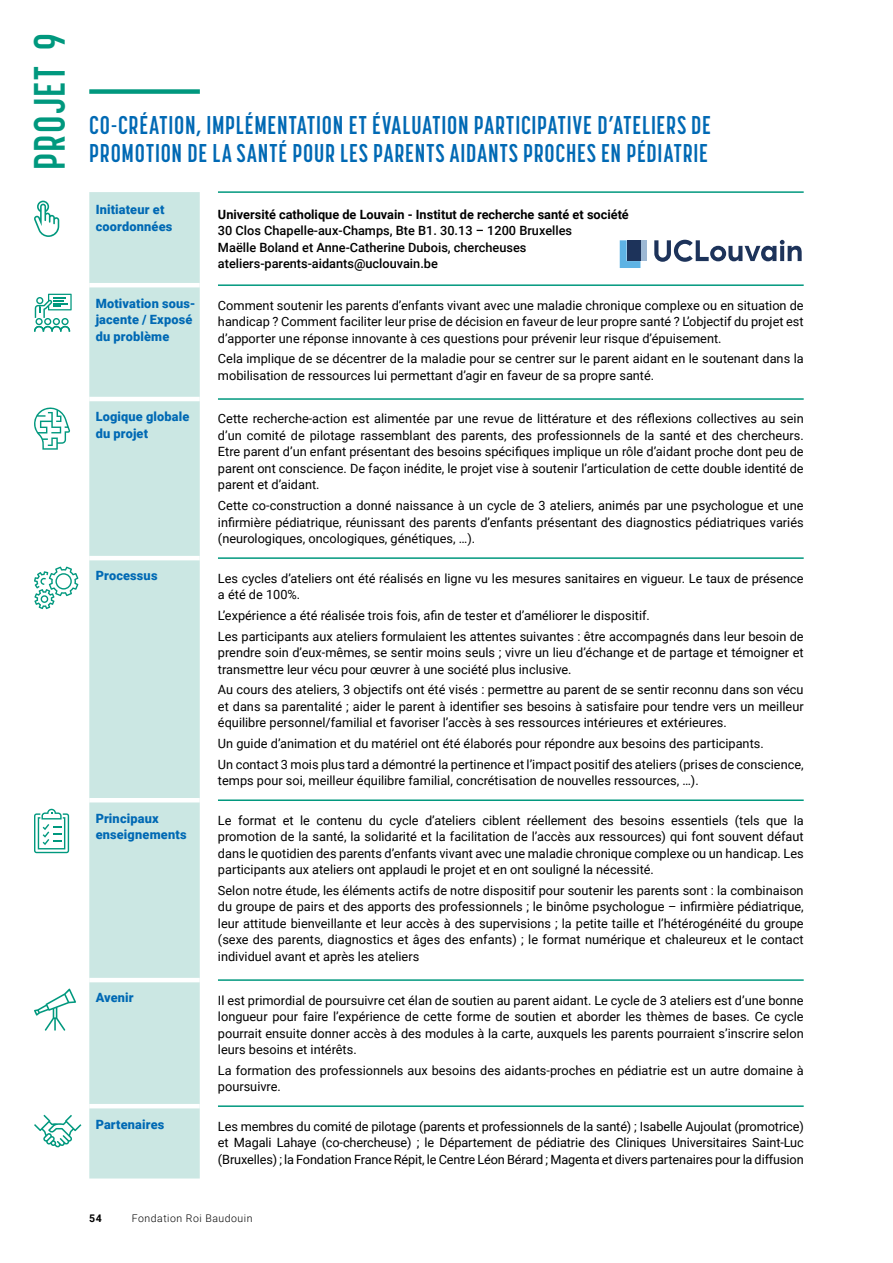
<style>
.page{position:relative;width:893px;height:1263px;background:#fff}
.page>*{position:absolute;margin:0;border:0;box-sizing:border-box;transform-origin:0 0}
.Titre_1_Korolev_comp{font:700 43.65px "Korolev Compressed";letter-spacing:.03em;color:#00987e}
.Titre_1_Korolev_comp-2{font:700 25.5px "Korolev Compressed";letter-spacing:.03em;color:#0069b4}
.t1{font:12.75px/16.5px "Roboto";color:#000;text-align:justify}
.t2{font:500 12.75px "Roboto";color:#000}
.body{font:900 12.75px/16.5px "Roboto";letter-spacing:.015em;color:#0069b4}
.t3{font:700 12.75px "Roboto";color:#000}
.t4{font:300 10.5px "Roboto";letter-spacing:.05em;color:#000}
.t5{font:700 10.5px "Roboto";color:#000}
</style>
<div class="page">
<div style="left:89px;top:89px;width:111px;height:5px;background:#00987e"></div>
<div style="left:89px;top:192px;width:111px;height:986px;background:#cbe7e3"></div>
<hr style="left:89px;top:283px;width:111px;height:4px;background:#fff">
<hr style="left:89px;top:397px;width:111px;height:4px;background:#fff">
<hr style="left:89px;top:556px;width:111px;height:4px;background:#fff">
<hr style="left:89px;top:798px;width:111px;height:4px;background:#fff">
<hr style="left:89px;top:978px;width:111px;height:4px;background:#fff">
<hr style="left:89px;top:1104px;width:111px;height:4px;background:#fff">
<hr style="left:218px;top:191px;width:586px;height:2px;background:#00987e">
<hr style="left:218px;top:284px;width:586px;height:2px;background:#00987e">
<hr style="left:218px;top:398px;width:586px;height:2px;background:#00987e">
<hr style="left:218px;top:557px;width:586px;height:2px;background:#00987e">
<hr style="left:218px;top:799px;width:586px;height:2px;background:#00987e">
<hr style="left:218px;top:979px;width:586px;height:2px;background:#00987e">
<hr style="left:218px;top:1105px;width:586px;height:2px;background:#00987e">
<svg style="left:34px;top:201px;width:25px;height:36px"></svg>
<svg style="left:34px;top:294px;width:38px;height:38px"></svg>
<svg style="left:34px;top:407px;width:36px;height:43px"></svg>
<svg style="left:34px;top:566px;width:44px;height:43px"></svg>
<svg style="left:34px;top:809px;width:35px;height:44px"></svg>
<svg style="left:34px;top:988px;width:42px;height:43px"></svg>
<svg style="left:34px;top:1115px;width:47px;height:33px"></svg>
<div style="left:640px;top:240px;width:7px;height:21px;background:#9db8d4"></div>
<svg style="left:620px;top:240px;width:20px;height:28px"></svg>
<div style="left:627px;top:240px;width:13px;height:21px;background:#1d335a"></div>
<svg style="left:654px;top:240px;width:148px;height:22px"></svg>
<p class="Titre_1_Korolev_comp" style="left:25px;top:170px;width:138px;rotate:-90deg">PROJET 9</p>
<p class="Titre_1_Korolev_comp-2" style="left:89px;top:110px;width:623px">CO-CRÉATION, IMPLÉMENTATION ET ÉVALUATION PARTICIPATIVE D’ATELIERS DE</p>
<p class="Titre_1_Korolev_comp-2" style="left:89px;top:139px;width:620px">PROMOTION DE LA SANTÉ POUR LES PARENTS AIDANTS PROCHES EN PÉDIATRIE</p>
<p class="body" style="left:96px;top:201px;width:78px">Initiateur et coordonnées</p>
<p class="t3" style="left:218px;top:205px;width:412px">Université catholique de Louvain - Institut de recherche santé et société</p>
<p class="t2" style="left:218px;top:222px;width:356px">30 Clos Chapelle-aux-Champs, Bte B1. 30.13 – 1200 Bruxelles</p>
<p class="t2" style="left:218px;top:238px;width:310px">Maëlle Boland et Anne-Catherine Dubois, chercheuses</p>
<p class="t2" style="left:218px;top:255px;width:221px">ateliers-parents-aidants@uclouvain.be</p>
<p class="body" style="left:96px;top:294px;width:102px">Motivation sous&shy;jacente / Exposé du problème</p>
<p class="t1" style="left:218px;top:296px;width:587px">Comment soutenir les parents d’enfants vivant avec une maladie chronique complexe ou en situation de handicap ? Comment faciliter leur prise de décision en faveur de leur propre santé ? L’objectif du projet est d’apporter une réponse innovante à ces questions pour prévenir leur risque d’épuisement.</p>
<p class="t1" style="left:218px;top:350px;width:587px">Cela implique de se décentrer de la maladie pour se centrer sur le parent aidant en le soutenant dans la mobilisation de ressources lui permettant d’agir en faveur de sa propre santé.</p>
<p class="body" style="left:96px;top:408px;width:95px">Logique globale du projet</p>
<p class="t1" style="left:218px;top:410px;width:587px">Cette recherche-action est alimentée par une revue de littérature et des réflexions collectives au sein d’un comité de pilotage rassemblant des parents, des professionnels de la santé et des chercheurs.<br>Etre parent d’un enfant présentant des besoins spécifiques implique un rôle d’aidant proche dont peu de parent ont conscience. De façon inédite, le projet vise à soutenir l’articulation de cette double identité de parent et d’aidant.</p>
<p class="t1" style="left:218px;top:497px;width:587px">Cette co-construction a donné naissance à un cycle de 3 ateliers, animés par une psychologue et une infirmière pédiatrique, réunissant des parents d’enfants présentant des diagnostics pédiatriques variés (neurologiques, oncologiques, génétiques, …).</p>
<p class="body" style="left:96px;top:567px;width:63px">Processus</p>
<p class="t1" style="left:218px;top:569px;width:587px">Les cycles d’ateliers ont été réalisés en ligne vu les mesures sanitaires en vigueur. Le taux de présence a été de 100%.</p>
<p class="t1" style="left:218px;top:606px;width:433px">L’expérience a été réalisée trois fois, afin de tester et d’améliorer le dispositif.</p>
<p class="t1" style="left:218px;top:627px;width:587px">Les participants aux ateliers formulaient les attentes suivantes : être accompagnés dans leur besoin de prendre soin d’eux-mêmes, se sentir moins seuls ; vivre un lieu d’échange et de partage et témoigner et transmettre leur vécu pour œuvrer à une société plus inclusive.</p>
<p class="t1" style="left:218px;top:681px;width:587px">Au cours des ateliers, 3 objectifs ont été visés : permettre au parent de se sentir reconnu dans son vécu et dans sa parentalité ; aider le parent à identifier ses besoins à satisfaire pour tendre vers un meilleur équilibre personnel/familial et favoriser l’accès à ses ressources intérieures et extérieures.</p>
<p class="t1" style="left:218px;top:735px;width:547px">Un guide d’animation et du matériel ont été élaborés pour répondre aux besoins des participants.</p>
<p class="t1" style="left:218px;top:756px;width:587px">Un contact 3 mois plus tard a démontré la pertinence et l’impact positif des ateliers (prises de conscience, temps pour soi, meilleur équilibre familial, concrétisation de nouvelles ressources, …).</p>
<p class="body" style="left:96px;top:809px;width:92px">Principaux enseignements</p>
<p class="t1" style="left:218px;top:811px;width:587px">Le format et le contenu du cycle d’ateliers ciblent réellement des besoins essentiels (tels que la promotion de la santé, la solidarité et la facilitation de l’accès aux ressources) qui font souvent défaut dans le quotidien des parents d’enfants vivant avec une maladie chronique complexe ou un handicap. Les participants aux ateliers ont applaudi le projet et en ont souligné la nécessité.</p>
<p class="t1" style="left:218px;top:882px;width:587px">Selon notre étude, les éléments actifs de notre dispositif pour soutenir les parents sont : la combinaison du groupe de pairs et des apports des professionnels ; le binôme psychologue – infirmière pédiatrique, leur attitude bienveillante et leur accès à des supervisions ; la petite taille et l’hétérogénéité du groupe (sexe des parents, diagnostics et âges des enfants) ; le format numérique et chaleureux et le contact individuel avant et après les ateliers</p>
<p class="body" style="left:96px;top:989px;width:40px">Avenir</p>
<p class="t1" style="left:218px;top:991px;width:587px">Il est primordial de poursuivre cet élan de soutien au parent aidant. Le cycle de 3 ateliers est d’une bonne longueur pour faire l’expérience de cette forme de soutien et aborder les thèmes de bases. Ce cycle pourrait ensuite donner accès à des modules à la carte, auxquels les parents pourraient s’inscrire selon leurs besoins et intérêts.</p>
<p class="t1" style="left:218px;top:1061px;width:587px">La formation des professionnels aux besoins des aidants-proches en pédiatrie est un autre domaine à poursuivre.</p>
<p class="body" style="left:96px;top:1115px;width:70px">Partenaires</p>
<p class="t1" style="left:218px;top:1117px;width:587px">Les membres du comité de pilotage (parents et professionnels de la santé) ; Isabelle Aujoulat (promotrice) et Magali Lahaye (co-chercheuse) ; le Département de pédiatrie des Cliniques Universitaires Saint-Luc (Bruxelles) ; la Fondation France Répit, le Centre Léon Bérard ; Magenta et divers partenaires pour la diffusion</p>
<p class="t5" style="left:89px;top:1211px;width:14px">54</p>
<p class="t4" style="left:132px;top:1211px;width:122px">Fondation Roi Baudouin</p>
</div>
